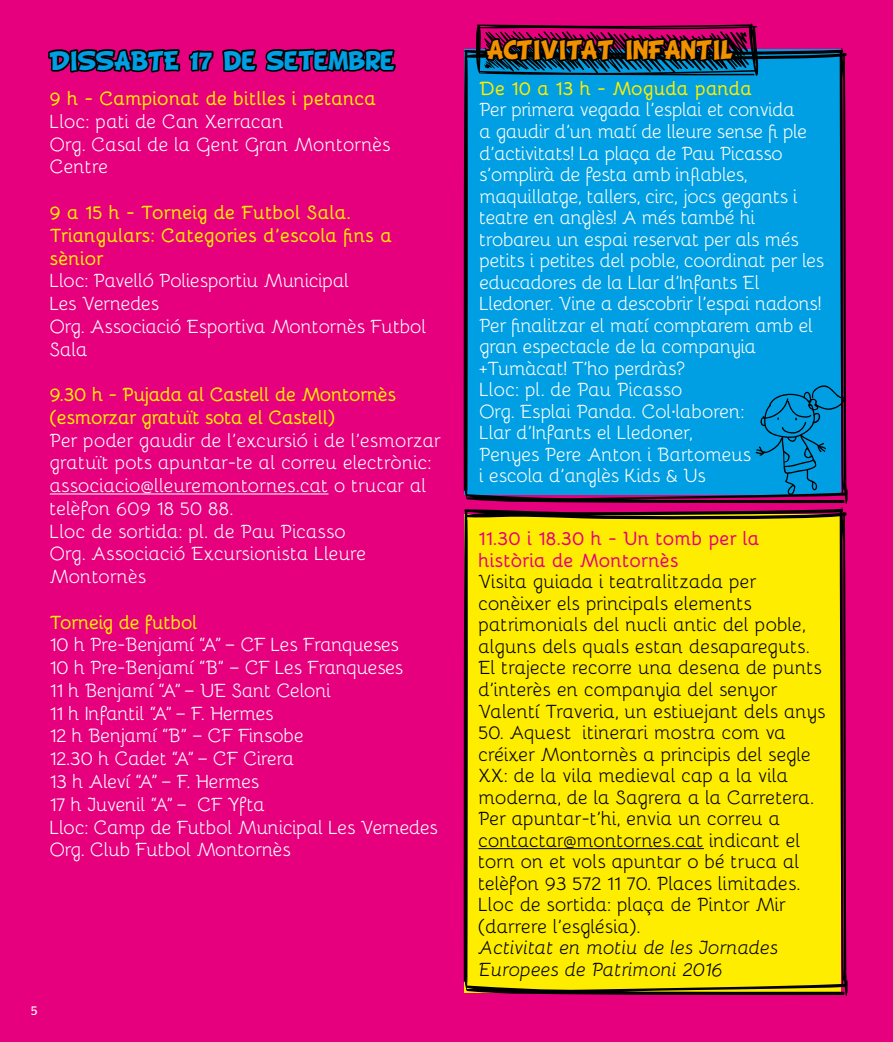
<style>
.page{position:relative;width:893px;height:1042px;background:#e6007d}
.page>*{position:absolute;margin:0;border:0;box-sizing:border-box;transform-origin:0 0}
.t1{font:21px "BD Cartoon Shout";color:#009fe3}
.t2{font:21px "BD Cartoon Shout";color:#f09100}
.t3{font:19.25px/22.8px "Bellota";letter-spacing:-.02em;color:#fff}
.t4{font:19.25px/21.5px "Bellota";letter-spacing:-.01em;color:#000}
.t5{font:700 19.25px/22.8px "Bellota";letter-spacing:-.025em;color:#ffed00}
.t6{font:italic 19.25px/21.5px "Bellota";letter-spacing:-.01em;color:#000}
.t7{font:700 19.25px/21.5px "Bellota";letter-spacing:-.01em;color:#e6007d}
.t8{font:12.25px "Stag Sans";color:#fff}
</style>
<div class="page">
<svg style="left:48px;top:49px;width:166px;height:24px"></svg>
<svg style="left:222px;top:48px;width:174px;height:25px"></svg>
<hr style="left:50px;top:493px;width:278px;height:1px;background:#fff">
<svg style="left:463px;top:507px;width:385px;height:489px;fill:#ffed00"></svg>
<div style="left:463px;top:48px;width:385px;height:456px;background:#009fe3"></div>
<svg style="left:476px;top:23px;width:282px;height:150px"></svg>
<p class="t1" style="left:50px;top:50px;width:346px">DISSABTE 17 DE SETEMBRE</p>
<p class="t5" style="left:50px;top:86px;width:328px">9 h - Campionat de bitlles i petanca</p>
<p class="t3" style="left:50px;top:109px;width:343px">Lloc: pati de Can Xerracan<br>Org. Casal de la Gent Gran Montornès<br>Centre</p>
<p class="t5" style="left:50px;top:200px;width:344px">9 a 15 h - Torneig de Futbol Sala.<br>Triangulars: Categories d’escola fins a sènior</p>
<p class="t3" style="left:50px;top:268px;width:378px">Lloc: Pavelló Poliesportiu Municipal<br>Les Vernedes<br>Org. Associació Esportiva Montornès Futbol<br>Sala</p>
<p class="t5" style="left:50px;top:382px;width:348px">9.30 h - Pujada al Castell de Montornès (esmorzar gratuït sota el Castell)</p>
<p class="t3" style="left:50px;top:427px;width:393px">Per poder gaudir de l’excursió i de l’esmorzar gratuït pots apuntar-te al correu electrònic: associacio@lleuremontornes.cat o trucar al telèfon 609 18 50 88.<br>Lloc de sortida: pl. de Pau Picasso<br>Org. Associació Excursionista Lleure Montornès</p>
<p class="t5" style="left:50px;top:609px;width:150px">Torneig de futbol</p>
<p class="t3" style="left:50px;top:632px;width:390px">10 h Pre-Benjamí “A” – CF Les Franqueses<br>10 h Pre-Benjamí “B” – CF Les Franqueses<br>11 h Benjamí “A” – UE Sant Celoni<br>11 h Infantil “A” – F. Hermes<br>12 h Benjamí “B” – CF Finsobe<br>12.30 h Cadet “A” – CF Cirera<br>13 h Aleví “A” – F. Hermes<br>17 h Juvenil “A” – CF Yfta<br>Lloc: Camp de Futbol Municipal Les Vernedes<br>Org. Club Futbol Montornès</p>
<p class="t8" style="left:31px;top:1003px;width:8px">5</p>
<p class="t2" style="left:487px;top:39px;width:248px">ACTIVITAT INFANTIL</p>
<p class="t5" style="left:479px;top:76px;width:274px">De 10 a 13 h - Moguda panda</p>
<p class="t3" style="left:479px;top:98px;width:347px;line-height:21.5px">Per primera vegada l’esplai et convida<br>a gaudir d’un matí de lleure sense fi ple d’activitats! La plaça de Pau Picasso s’omplirà de festa amb inflables, maquillatge, tallers, circ, jocs gegants i teatre en anglès! A més també hi trobareu un espai reservat per als més petits i petites del poble, coordinat per les educadores de la Llar d’Infants El Lledoner. Vine a descobrir l’espai nadons!<br>Per finalitzar el matí comptarem amb el gran espectacle de la companyia +Tumàcat! T’ho perdràs?<br>Lloc: pl. de Pau Picasso<br>Org. Esplai Panda. Col·laboren:<br>Llar d’Infants el Lledoner,<br>Penyes Pere Anton i Bartomeus<br>i escola d’anglès Kids &amp; Us</p>
<p class="t7" style="left:478px;top:526px;width:283px">11.30 i 18.30 h - Un tomb per la història de Montornès</p>
<p class="t4" style="left:478px;top:570px;width:349px">Visita guiada i teatralitzada per conèixer els principals elements patrimonials del nucli antic del poble, alguns dels quals estan desapareguts.<br>El trajecte recorre una desena de punts d’interès en companyia del senyor Valentí Traveria, un estiuejant dels anys</p>
<p class="t4" style="left:478px;top:720px;width:337px">50. Aquest itinerari mostra com va créixer Montornès a principis del segle XX: de la vila medieval cap a la vila moderna, de la Sagrera a la Carretera.<br>Per apuntar-t’hi, envia un correu a contactar@montornes.cat indicant el torn on et vols apuntar o bé truca al telèfon 93 572 11 70. Places limitades.<br>Lloc de sortida: plaça de Pintor Mir (darrere l’església).</p>
<p class="t6" style="left:478px;top:935px;width:302px">Activitat en motiu de les Jornades<br>Europees de Patrimoni 2016</p>
</div>
